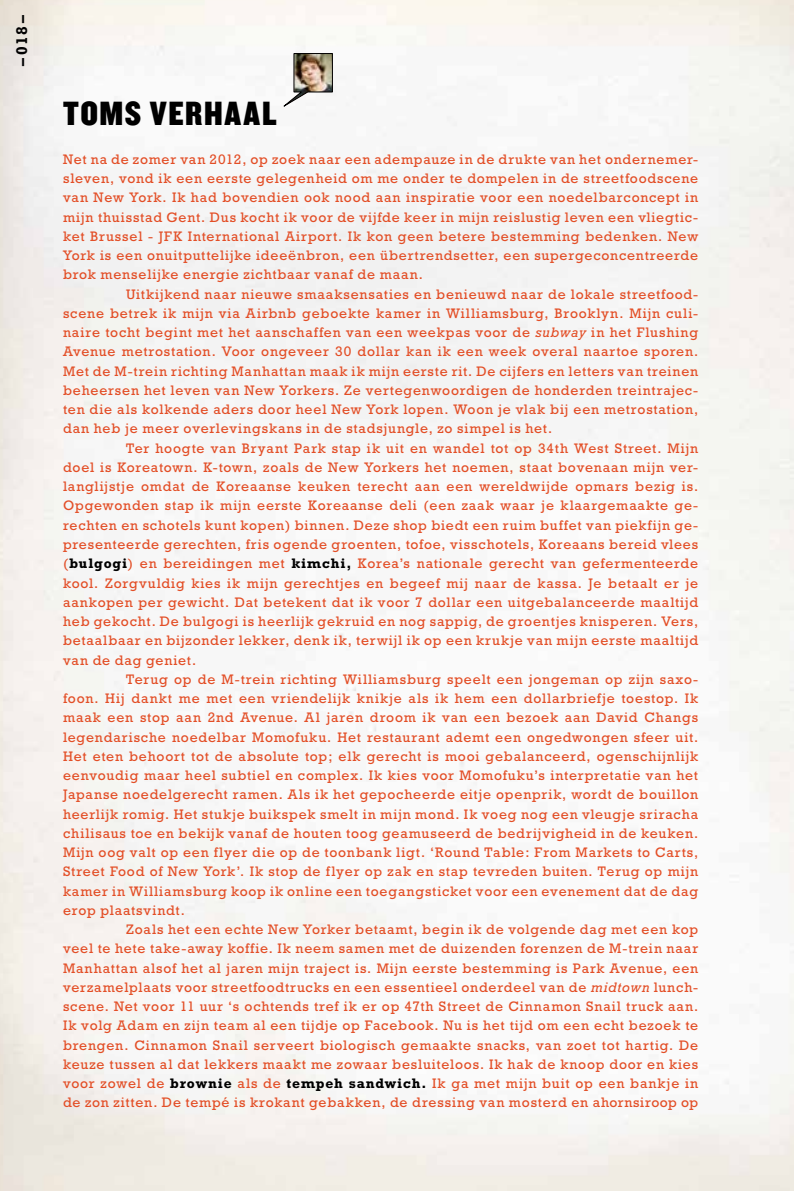
<style>
.page{position:relative;width:794px;height:1191px;background:#fff}
.page>*{position:absolute;margin:0;border:0;box-sizing:border-box;transform-origin:0 0}
.t1{font:35px "Knockout HTF70 Full Welterwt";color:#000}
.t2{font:700 15.75px "Rockwell";color:#000}
.t3{font:14px "Rockwell";letter-spacing:.06em;color:#e34e26}
.s1{font-style:italic}
.s2{font-weight:700;color:#000}
</style>
<div class="page">
<img style="left:274px;top:53px;width:59px;height:60px">
<p class="t2" style="left:12px;top:66px;width:52px;rotate:-90deg">–018–</p>
<h1 class="t1" style="left:63px;top:95px;width:160px">TOMS VERHAAL</h1>
<p class="t3" style="left:63px;top:151px;width:636px">Net na de zomer van 2012, op zoek naar een adempauze in de drukte van het ondernemer-</p>
<p class="t3" style="left:63px;top:170px;width:637px">sleven, vond ik een eerste gelegenheid om me onder te dompelen in de streetfoodscene</p>
<p class="t3" style="left:63px;top:189px;width:636px">van New York. Ik had bovendien ook nood aan inspiratie voor een noedelbarconcept in</p>
<p class="t3" style="left:63px;top:209px;width:636px">mijn thuisstad Gent. Dus kocht ik voor de vijfde keer in mijn reislustig leven een vliegtic-</p>
<p class="t3" style="left:63px;top:228px;width:636px">ket Brussel - JFK International Airport. Ik kon geen betere bestemming bedenken. New</p>
<p class="t3" style="left:63px;top:247px;width:636px">York is een onuitputtelijke ideeënbron, een übertrendsetter, een supergeconcentreerde</p>
<p class="t3" style="left:63px;top:266px;width:361px">brok menselijke energie zichtbaar vanaf de maan.</p>
<p class="t3" style="left:126px;top:286px;width:573px">Uitkijkend naar nieuwe smaaksensaties en benieuwd naar de lokale streetfood-</p>
<p class="t3" style="left:63px;top:305px;width:636px">scene betrek ik mijn via Airbnb geboekte kamer in Williamsburg, Brooklyn. Mijn culi-</p>
<p class="t3" style="left:63px;top:324px;width:636px">naire tocht begint met het aanschaffen van een weekpas voor de <span class="s1">subway</span> in het Flushing</p>
<p class="t3" style="left:63px;top:343px;width:637px">Avenue metrostation. Voor ongeveer 30 dollar kan ik een week overal naartoe sporen.</p>
<p class="t3" style="left:63px;top:363px;width:637px">Met de M-trein richting Manhattan maak ik mijn eerste rit. De cijfers en letters van treinen</p>
<p class="t3" style="left:63px;top:382px;width:636px">beheersen het leven van New Yorkers. Ze vertegenwoordigen de honderden treintrajec-</p>
<p class="t3" style="left:63px;top:401px;width:637px">ten die als kolkende aders door heel New York lopen. Woon je vlak bij een metrostation,</p>
<p class="t3" style="left:63px;top:420px;width:490px">dan heb je meer overlevingskans in de stadsjungle, zo simpel is het.</p>
<p class="t3" style="left:126px;top:440px;width:573px">Ter hoogte van Bryant Park stap ik uit en wandel tot op 34th West Street. Mijn</p>
<p class="t3" style="left:63px;top:459px;width:636px">doel is Koreatown. K-town, zoals de New Yorkers het noemen, staat bovenaan mijn ver-</p>
<p class="t3" style="left:63px;top:478px;width:637px">langlijstje omdat de Koreaanse keuken terecht aan een wereldwijde opmars bezig is.</p>
<p class="t3" style="left:63px;top:497px;width:636px">Opgewonden stap ik mijn eerste Koreaanse deli (een zaak waar je klaargemaakte ge-</p>
<p class="t3" style="left:63px;top:517px;width:636px">rechten en schotels kunt kopen) binnen. Deze shop biedt een ruim buffet van piekfijn ge-</p>
<p class="t3" style="left:63px;top:536px;width:636px">presenteerde gerechten, fris ogende groenten, tofoe, visschotels, Koreaans bereid vlees</p>
<p class="t3" style="left:63px;top:555px;width:636px">(<span class="s2">bulgogi</span>) en bereidingen met <span class="s2">kimchi,</span> Korea’s nationale gerecht van gefermenteerde</p>
<p class="t3" style="left:63px;top:574px;width:636px">kool. Zorgvuldig kies ik mijn gerechtjes en begeef mij naar de kassa. Je betaalt er je</p>
<p class="t3" style="left:63px;top:594px;width:637px">aankopen per gewicht. Dat betekent dat ik voor 7 dollar een uitgebalanceerde maaltijd</p>
<p class="t3" style="left:63px;top:613px;width:636px">heb gekocht. De bulgogi is heerlijk gekruid en nog sappig, de groentjes knisperen. Vers,</p>
<p class="t3" style="left:63px;top:632px;width:636px">betaalbaar en bijzonder lekker, denk ik, terwijl ik op een krukje van mijn eerste maaltijd</p>
<p class="t3" style="left:63px;top:651px;width:135px">van de dag geniet.</p>
<p class="t3" style="left:126px;top:671px;width:573px">Terug op de M-trein richting Williamsburg speelt een jongeman op zijn saxo-</p>
<p class="t3" style="left:63px;top:690px;width:636px">foon. Hij dankt me met een vriendelijk knikje als ik hem een dollarbriefje toestop. Ik</p>
<p class="t3" style="left:63px;top:709px;width:636px">maak een stop aan 2nd Avenue. Al jaren droom ik van een bezoek aan David Changs</p>
<p class="t3" style="left:63px;top:728px;width:636px">legendarische noedelbar Momofuku. Het restaurant ademt een ongedwongen sfeer uit.</p>
<p class="t3" style="left:63px;top:748px;width:637px">Het eten behoort tot de absolute top; elk gerecht is mooi gebalanceerd, ogenschijnlijk</p>
<p class="t3" style="left:63px;top:767px;width:636px">eenvoudig maar heel subtiel en complex. Ik kies voor Momofuku’s interpretatie van het</p>
<p class="t3" style="left:63px;top:786px;width:637px">Japanse noedelgerecht ramen. Als ik het gepocheerde eitje openprik, wordt de bouillon</p>
<p class="t3" style="left:63px;top:805px;width:636px">heerlijk romig. Het stukje buikspek smelt in mijn mond. Ik voeg nog een vleugje sriracha</p>
<p class="t3" style="left:63px;top:825px;width:636px">chilisaus toe en bekijk vanaf de houten toog geamuseerd de bedrijvigheid in de keuken.</p>
<p class="t3" style="left:63px;top:844px;width:636px">Mijn oog valt op een flyer die op de toonbank ligt. ‘Round Table: From Markets to Carts,</p>
<p class="t3" style="left:63px;top:863px;width:636px">Street Food of New York’. Ik stop de flyer op zak en stap tevreden buiten. Terug op mijn</p>
<p class="t3" style="left:63px;top:882px;width:637px">kamer in Williamsburg koop ik online een toegangsticket voor een evenement dat de dag</p>
<p class="t3" style="left:63px;top:902px;width:123px">erop plaatsvindt.</p>
<p class="t3" style="left:126px;top:921px;width:573px">Zoals het een echte New Yorker betaamt, begin ik de volgende dag met een kop</p>
<p class="t3" style="left:63px;top:940px;width:636px">veel te hete take-away koffie. Ik neem samen met de duizenden forenzen de M-trein naar</p>
<p class="t3" style="left:63px;top:959px;width:637px">Manhattan alsof het al jaren mijn traject is. Mijn eerste bestemming is Park Avenue, een</p>
<p class="t3" style="left:63px;top:979px;width:636px">verzamelplaats voor streetfoodtrucks en een essentieel onderdeel van de <span class="s1">midtown</span> lunch-</p>
<p class="t3" style="left:63px;top:998px;width:636px">scene. Net voor 11 uur ‘s ochtends tref ik er op 47th Street de Cinnamon Snail truck aan.</p>
<p class="t3" style="left:63px;top:1017px;width:636px">Ik volg Adam en zijn team al een tijdje op Facebook. Nu is het tijd om een echt bezoek te</p>
<p class="t3" style="left:63px;top:1036px;width:636px">brengen. Cinnamon Snail serveert biologisch gemaakte snacks, van zoet tot hartig. De</p>
<p class="t3" style="left:63px;top:1056px;width:636px">keuze tussen al dat lekkers maakt me zowaar besluiteloos. Ik hak de knoop door en kies</p>
<p class="t3" style="left:63px;top:1075px;width:636px">voor zowel de <span class="s2">brownie</span> als de <span class="s2">tempeh sandwich.</span> Ik ga met mijn buit op een bankje in</p>
<p class="t3" style="left:63px;top:1094px;width:636px">de zon zitten. De tempé is krokant gebakken, de dressing van mosterd en ahornsiroop op</p>
</div>
